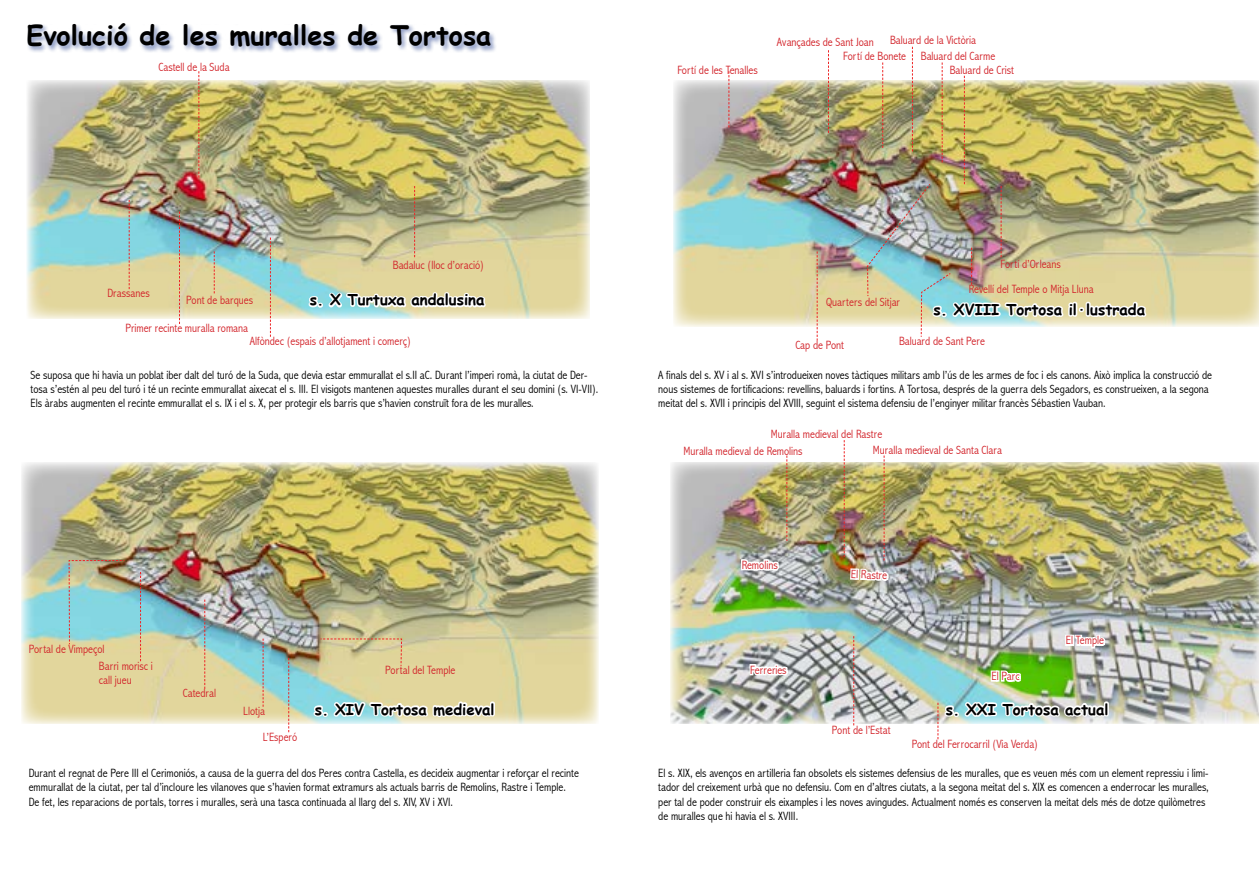
<style>
.page{position:relative;width:1259px;height:893px;background:#fff}
.page>*{position:absolute;margin:0;border:0;box-sizing:border-box;transform-origin:0 0}
.t1{font:700 27px "Comic Sans MS";color:#000}
.t2{font:700 15px "Comic Sans MS";color:#000}
.t3{font:300 condensed 12px/14.4px "Abadi";color:#000}
.t4{font:300 condensed 12px/13.8px "Abadi";color:#d2232a}
</style>
<div class="page">
<img style="left:673px;top:81px;width:586px;height:246px">
<img style="left:670px;top:462px;width:589px;height:262px">
<svg style="left:817px;top:251px;width:1px;height:90px"></svg>
<svg style="left:728px;top:71px;width:1px;height:57px"></svg>
<svg style="left:828px;top:50px;width:1px;height:83px"></svg>
<img style="left:867px;top:47px;width:281px;height:290px">
<img style="left:937px;top:699px;width:173px;height:40px">
<svg style="left:734px;top:557px;width:47px;height:18px"></svg>
<svg style="left:748px;top:663px;width:42px;height:18px"></svg>
<svg style="left:1063px;top:633px;width:44px;height:17px"></svg>
<svg style="left:989px;top:668px;width:34px;height:19px"></svg>
<svg style="left:786px;top:455px;width:1px;height:86px"></svg>
<img style="left:844px;top:440px;width:47px;height:286px">
<div style="left:27px;top:24px;width:470px;height:29px;background:#25408f;opacity:.5"></div>
<img style="left:27px;top:81px;width:562px;height:238px">
<img style="left:21px;top:462px;width:577px;height:262px">
<svg style="left:307px;top:289px;width:181px;height:21px"></svg>
<svg style="left:312px;top:693px;width:184px;height:31px"></svg>
<svg style="left:129px;top:200px;width:1px;height:89px"></svg>
<svg style="left:214px;top:251px;width:1px;height:42px"></svg>
<svg style="left:198px;top:71px;width:1px;height:107px"></svg>
<svg style="left:179px;top:212px;width:1px;height:112px"></svg>
<svg style="left:270px;top:238px;width:1px;height:99px"></svg>
<svg style="left:414px;top:186px;width:1px;height:71px"></svg>
<svg style="left:140px;top:572px;width:1px;height:89px"></svg>
<svg style="left:204px;top:600px;width:1px;height:89px"></svg>
<svg style="left:288px;top:658px;width:1px;height:74px"></svg>
<svg style="left:263px;top:639px;width:1px;height:68px"></svg>
<img style="left:68px;top:560px;width:57px;height:85px">
<svg style="left:320px;top:638px;width:82px;height:29px;background:#d7c894"></svg>
<h1 class="t1" style="left:27px;top:15px;width:466px">Evolució de les muralles de Tortosa</h1>
<p class="t4" style="left:159px;top:60px;width:73px">Castell de la Suda</p>
<p class="t4" style="left:677px;top:63px;width:82px">Fortí de les Tenalles</p>
<p class="t4" style="left:921px;top:33px;width:76px;line-height:15.5px;text-indent:-31px">Baluard de la Victòria<br>Baluard del Carme</p>
<p class="t4" style="left:949px;top:63px;width:66px">Baluard de Crist</p>
<p class="t4" style="left:843px;top:35px;width:64px;text-indent:-66px">Avançades de Sant Joan<br>Fortí de Bonete</p>
<p class="t4" style="left:107px;top:287px;width:44px">Drassanes</p>
<p class="t4" style="left:186px;top:293px;width:68px">Pont de barques</p>
<p class="t4" style="left:125px;top:321px;width:124px">Primer recinte muralla romana</p>
<p class="t4" style="left:393px;top:258px;width:93px">Badaluc (lloc d’oració)</p>
<p class="t2" style="left:310px;top:289px;width:176px">s. X Turtuxa andalusina</p>
<p class="t4" style="left:250px;top:334px;width:162px">Alfòndec (espais d’allotjament i comerç)</p>
<p class="t3" style="left:30px;top:367px;width:569px">Se suposa que hi havia un poblat iber dalt del turó de la Suda, que devia estar emmurallat el s.II aC. Durant l’imperi romà, la ciutat de Der&shy;tosa s’estén al peu del turó i té un recinte emmurallat aixecat el s. III. El visigots mantenen aquestes muralles durant el seu domini (s. VI-VII).<br>Els àrabs augmenten el recinte emmurallat el s. IX i el s. X, per protegir els barris que s’havien construït fora de les muralles.</p>
<p class="t4" style="left:29px;top:642px;width:77px">Portal de Vimpeçol</p>
<p class="t4" style="left:99px;top:658px;width:55px;line-height:14.4px">Barri morisc i call jueu</p>
<p class="t4" style="left:183px;top:686px;width:35px">Catedral</p>
<p class="t4" style="left:243px;top:704px;width:23px">Llotja</p>
<p class="t4" style="left:263px;top:730px;width:36px">L’Esperó</p>
<p class="t4" style="left:385px;top:663px;width:72px">Portal del Temple</p>
<p class="t2" style="left:315px;top:698px;width:181px">s. XIV Tortosa medieval</p>
<p class="t3" style="left:29px;top:766px;width:552px">Durant el regnat de Pere III el Cerimoniós, a causa de la guerra del dos Peres contra Castella, es decideix augmentar i reforçar el recinte emmurallat de la ciutat, per tal d’incloure les vilanoves que s’havien format extramurs als actuals barris de Remolins, Rastre i Temple.<br>De fet, les reparacions de portals, torres i muralles, serà una tasca continuada al llarg del s. XIV, XV i XVI.</p>
<p class="t4" style="left:826px;top:295px;width:75px">Quarters del Sitjar</p>
<p class="t4" style="left:968px;top:252px;width:126px;line-height:24.9px;text-align:center">Fortí d’Orleans<br>Revellí del Temple o Mitja Lluna</p>
<p class="t2" style="left:933px;top:298px;width:213px">s. XVIII Tortosa il·lustrada</p>
<p class="t4" style="left:795px;top:338px;width:50px">Cap de Pont</p>
<p class="t4" style="left:899px;top:334px;width:87px">Baluard de Sant Pere</p>
<p class="t3" style="left:658px;top:367px;width:555px">A finals del s. XV i al s. XVI s’introdueixen noves tàctiques militars amb l’ús de les armes de foc i els canons. Això implica la construcció de nous sistemes de fortificacions: revellins, baluards i fortins. A Tortosa, després de la guerra dels Segadors, es construeixen, a la segona meitat del s. XVII i principis del XVIII, seguint el sistema defensiu de l’enginyer militar francès Sébastien Vauban.</p>
<p class="t4" style="left:873px;top:426px;width:130px;line-height:15.6px;text-indent:-102px">Muralla medieval del Rastre<br>Muralla medieval de Santa Clara</p>
<p class="t4" style="left:683px;top:444px;width:121px">Muralla medieval de Remolins</p>
<p class="t4" style="left:742px;top:558px;width:37px">Remolins</p>
<p class="t4" style="left:750px;top:663px;width:38px">Ferreries</p>
<p class="t4" style="left:851px;top:567px;width:38px;rotate:2deg">El Rastre</p>
<p class="t4" style="left:832px;top:723px;width:60px">Pont de l’Estat</p>
<p class="t4" style="left:991px;top:669px;width:30px">El Parc</p>
<p class="t4" style="left:1066px;top:634px;width:40px">El Temple</p>
<p class="t2" style="left:945px;top:698px;width:164px">s. XXI Tortosa actual</p>
<p class="t4" style="left:911px;top:737px;width:128px">Pont del Ferrocarril (Via Verda)</p>
<p class="t3" style="left:658px;top:766px;width:552px">El s. XIX, els avenços en artilleria fan obsolets els sistemes defensius de les muralles, que es veuen més com un element repressiu i limi&shy;tador del creixement urbà que no defensiu. Com en d’altres ciutats, a la segona meitat del s. XIX es comencen a enderrocar les muralles, per tal de poder construir els eixamples i les noves avingudes. Actualment només es conserven la meitat dels més de dotze quilòmetres de muralles que hi havia el s. XVIII.</p>
</div>
